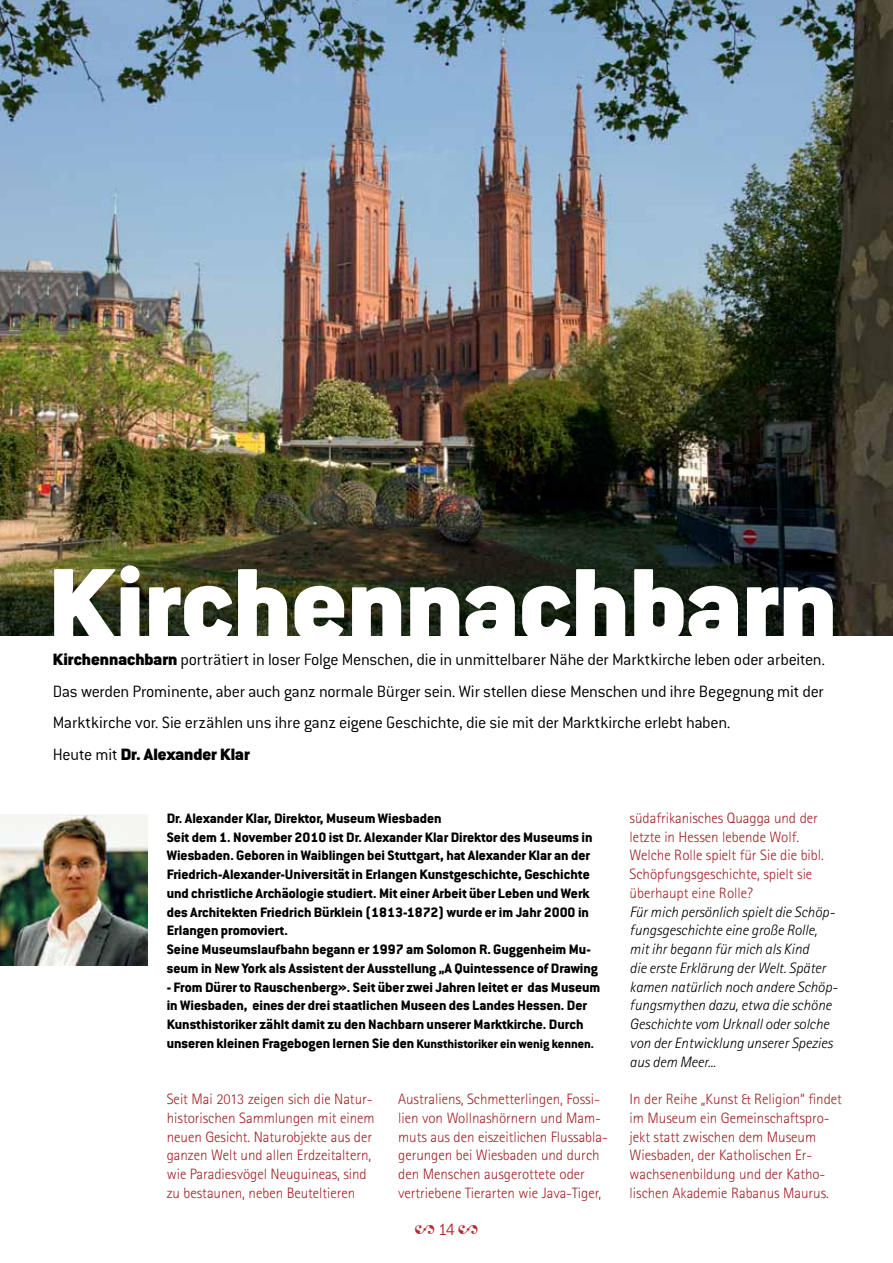
<style>
.page{position:relative;width:893px;height:1263px;background:#fff}
.page>*{position:absolute;margin:0;border:0;box-sizing:border-box;transform-origin:0 0}
.t1{font:900 114px "Conduit ITC Std";color:#fff}
.t2{font:300 18px/31.5px "Conduit ITC Std";letter-spacing:-.015em;color:#000}
.t3{font:18px "Adobe Garamond Pro";color:#b8292f}
.t4{font:800 15px/18.8px "Conduit ITC Std";color:#000}
.t5{font:300 15px/18.8px "Rotis Sans Serif";letter-spacing:-.005em;color:#a02225}
.t6{font:italic 300 15px/18.8px "Rotis Sans Serif";letter-spacing:-.005em;color:#000}
.s1{font-weight:900}
.s2{font-size:13.5px}
.s3{font-family:"Conduit ITC Std";font-weight:300}
</style>
<div class="page">
<img style="left:0;top:0;width:893px;height:635px">
<img style="left:0;top:814px;width:148px;height:151px">
<h1 class="t1" style="left:49px;top:542px;width:790px">Kirchennachbarn</h1>
<p class="t2" style="left:53px;top:643px;width:774px"><span class="s1">Kirchennachbarn</span> porträtiert in loser Folge Menschen, die in unmittelbarer Nähe der Marktkirche leben oder arbeiten.<br>Das werden Prominente, aber auch ganz normale Bürger sein. Wir stellen diese Menschen und ihre Begegnung mit der Marktkirche vor. Sie erzählen uns ihre ganz eigene Geschichte, die sie mit der Marktkirche erlebt haben.<br>Heute mit <span class="s1">Dr. Alexander Klar</span></p>
<p class="t4" style="left:167px;top:808px;width:433px">Dr. Alexander Klar, Direktor, Museum Wiesbaden<br>Seit dem 1. November 2010 ist Dr. Alexander Klar Direktor des Museums in Wiesbaden. Geboren in Waiblingen bei Stuttgart, hat Alexander Klar an der Friedrich-Alexander-Universität in Erlangen Kunstgeschichte, Geschichte und christliche Archäologie studiert. Mit einer Arbeit über Leben und Werk des Architekten Friedrich Bürklein (1813-1872) wurde er im Jahr 2000 in Erlangen promoviert.<br>Seine Museumslaufbahn begann er 1997 am Solomon R. Guggenheim Mu&shy;seum in New York als Assistent der Ausstellung „A Quintessence of Drawing</p>
<p class="t4" style="left:167px;top:977px;width:435px">- From Dürer to Rauschenberg». Seit über zwei Jahren leitet er das Museum in Wiesbaden, eines der drei staatlichen Museen des Landes Hessen. Der Kunsthistoriker zählt damit zu den Nachbarn unserer Marktkirche. Durch unseren kleinen Fragebogen lernen Sie den <span class="s2">Kunsthistoriker ein wenig kennen.</span></p>
<p class="t5" style="left:167px;top:1090px;width:209px">Seit Mai 2013 zeigen sich die Natur&shy;historischen Sammlungen mit einem neuen Gesicht. Naturobjekte aus der ganzen Welt und allen Erdzeitaltern, wie Paradiesvögel Neuguineas, sind zu bestaunen, neben Beuteltieren</p>
<p class="t5" style="left:398px;top:1090px;width:211px">Australiens, Schmetterlingen, Fossi&shy;lien von Wollnashörnern und Mam&shy;muts aus den eiszeitlichen Flussabla&shy;gerungen bei Wiesbaden und durch den Menschen ausgerottete oder vertriebene Tierarten wie Java-Tiger,</p>
<p class="t3" style="left:414px;top:1219px;width:66px">2 <span class="s3">14</span> 2</p>
<p class="t5" style="left:630px;top:808px;width:196px">südafrikanisches Quagga und der letzte in Hessen lebende Wolf.<br>Welche Rolle spielt für Sie die bibl.<br>Schöpfungsgeschichte, spielt sie überhaupt eine Rolle?</p>
<p class="t6" style="left:630px;top:902px;width:210px">Für mich persönlich spielt die Schöp&shy;fungsgeschichte eine große Rolle, mit ihr begann für mich als Kind<br>die erste Erklärung der Welt. Später kamen natürlich noch andere Schöp&shy;fungsmythen dazu, etwa die schöne Geschichte vom Urknall oder solche von der Entwicklung unserer Spezies aus dem Meer...</p>
<p class="t5" style="left:630px;top:1090px;width:214px">In der Reihe „Kunst &amp; Religion“ findet im Museum ein Gemeinschaftspro&shy;jekt statt zwischen dem Museum Wiesbaden, der Katholischen Er&shy;wachsenenbildung und der Katho&shy;lischen Akademie Rabanus Maurus.</p>
</div>
